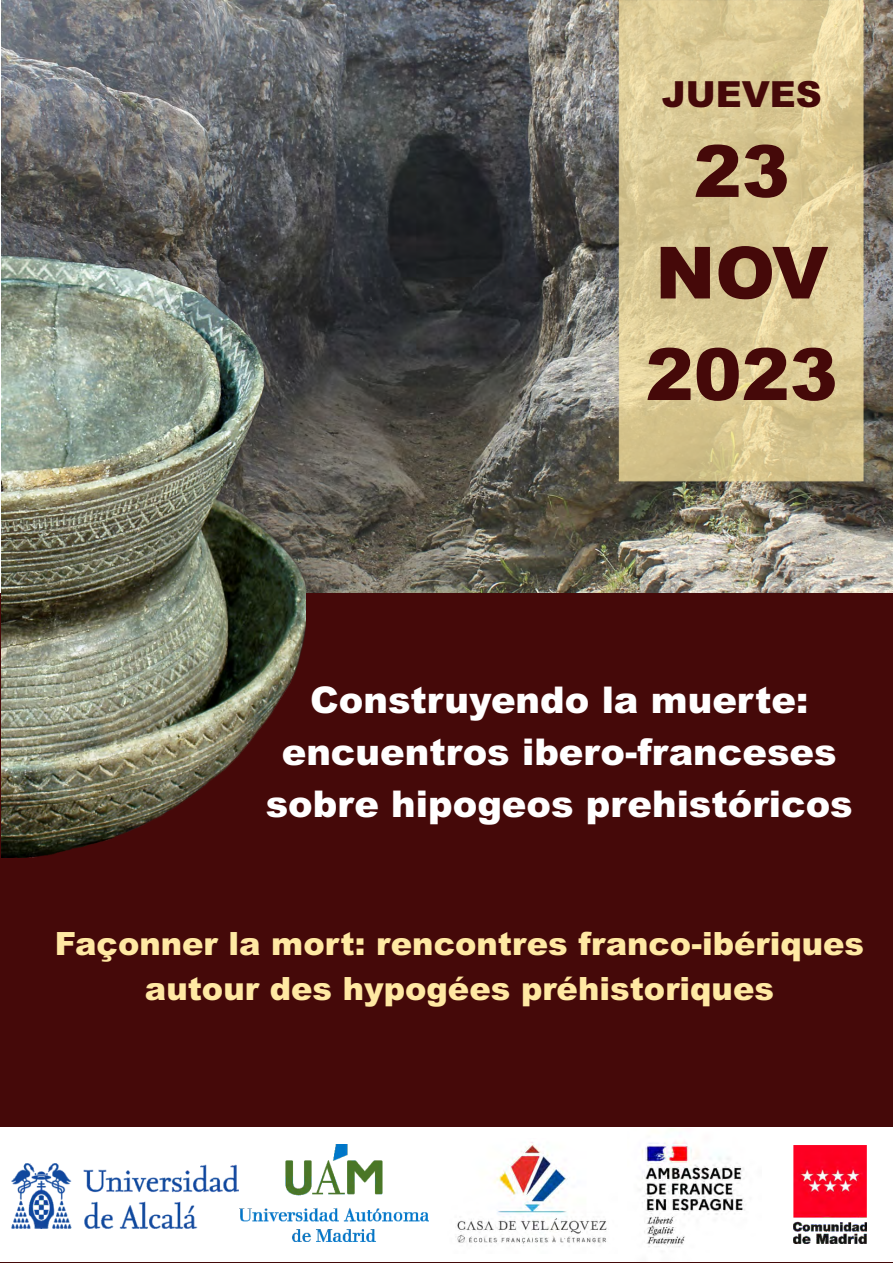
<style>
.page{position:relative;width:893px;height:1263px;background:#fff}
.page>*{position:absolute;margin:0;border:0;box-sizing:border-box;transform-origin:0 0}
.t1{font:900 72px/101.6px "Arial";color:#450909;text-align:center}
.t2{font:900 36.9px/52.1px "Arial";color:#fff;text-align:center}
.t3{font:900 36px "Arial";color:#450909}
.t4{font:900 32.1px/45.2px "Arial";color:#ffe9a3;text-align:center}
</style>
<div class="page">
<img style="left:1px;top:0;width:892px;height:1263px">
<img style="left:1px;top:1128px;width:892px;height:133px">
<img style="left:628px;top:1128px;width:133px;height:133px">
<img style="left:794px;top:1145px;width:72px;height:98px">
<img style="left:11px;top:1164px;width:228px;height:64px">
<img style="left:448px;top:1139px;width:169px;height:114px">
<img style="left:1px;top:255px;width:305px;height:602px">
<img style="left:240px;top:1144px;width:188px;height:98px">
<svg style="left:619px;top:0;width:244px;height:481px;background:#dbc994"></svg>
<p class="t3" style="left:662px;top:81px;width:161px">JUEVES</p>
<h1 class="t1" style="left:646px;top:128px;width:194px">23<br>NOV<br>2023</h1>
<p class="t2" style="left:266px;top:678px;width:589px">Construyendo la muerte: encuentros ibero-franceses sobre hipogeos prehistóricos</p>
<p class="t4" style="left:55px;top:924px;width:811px">Façonner la mort: rencontres franco-ibériques autour des hypogées préhistoriques</p>
</div>
